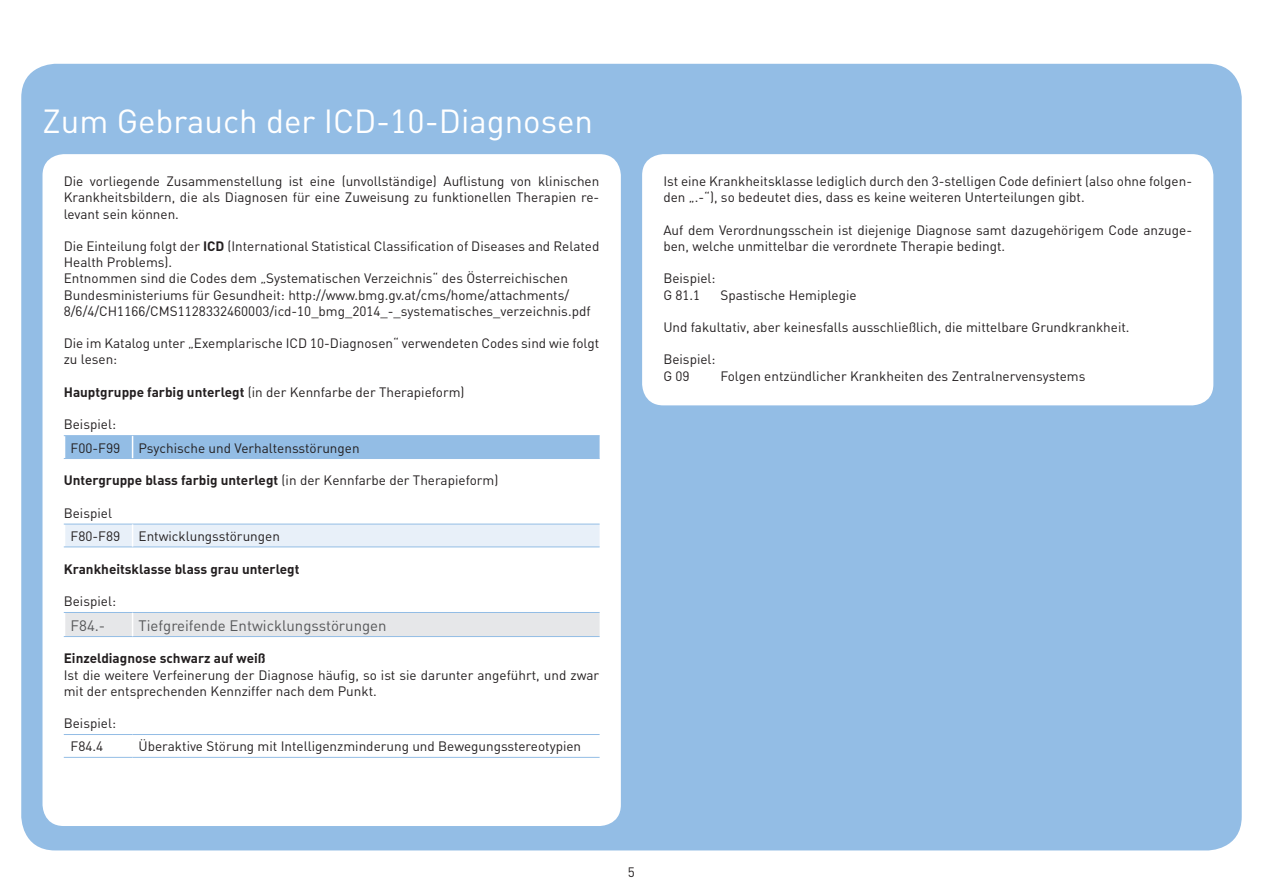
<style>
.page{position:relative;width:1263px;height:893px;background:#fff}
.page>*{position:absolute;margin:0;border:0;box-sizing:border-box;transform-origin:0 0}
.t1{font:33px "CADIN";color:#fff}
.t2{font:15px "CADIN";color:#57585a}
.t3{font:13.5px/16.2px "CADIN";color:#231f20}
.t4{font:700 13.5px "CADIN";color:#231f20}
.s1{font-weight:700}
.s2{font-weight:400}
</style>
<div class="page">
<div style="left:21px;top:64px;width:1221px;height:786px;background:#93bde5;border-radius:34px"></div>
<div style="left:43px;top:154px;width:578px;height:672px;background:#fff;border-radius:21px"></div>
<hr style="left:64px;top:435px;width:69px;height:1px;background:#93bde5">
<hr style="left:133px;top:435px;width:467px;height:1px;background:#93bde5">
<hr style="left:64px;top:458px;width:69px;height:1px;background:#93bde5">
<hr style="left:133px;top:458px;width:467px;height:1px;background:#93bde5">
<div style="left:64px;top:436px;width:536px;height:22px;background:#93bde5"></div>
<hr style="left:64px;top:547px;width:69px;height:1px;background:#93bde5">
<hr style="left:133px;top:547px;width:467px;height:1px;background:#93bde5">
<svg style="left:64px;top:524px;width:536px;height:23px;background:#e3edf7"></svg>
<hr style="left:64px;top:636px;width:69px;height:1px;background:#93bde5">
<hr style="left:133px;top:636px;width:467px;height:1px;background:#93bde5">
<div style="left:64px;top:612px;width:536px;height:24px;background:#e6e7e9"></div>
<hr style="left:64px;top:734px;width:69px;height:1px;background:#93bde5">
<hr style="left:133px;top:734px;width:467px;height:1px;background:#93bde5">
<hr style="left:64px;top:757px;width:69px;height:1px;background:#93bde5">
<hr style="left:133px;top:757px;width:467px;height:1px;background:#93bde5">
<div style="left:642px;top:154px;width:571px;height:251px;background:#fff;border-radius:21px"></div>
<h1 class="t1" style="left:43px;top:100px;width:552px">Zum Gebrauch der ICD-10-Diagnosen</h1>
<p class="t3" style="left:64px;top:173px;width:537px;text-align:justify">Die vorliegende Zusammenstellung ist eine (unvollständige) Auflistung von klinischen Krankheitsbildern, die als Diagnosen für eine Zuweisung zu funktionellen Therapien re&shy;levant sein können.</p>
<p class="t3" style="left:64px;top:238px;width:537px">Die Einteilung folgt der <span class="s1">ICD</span> (International Statistical Classification of Diseases and Related Health Problems).<br>Entnommen sind die Codes dem „Systematischen Verzeichnis“ des Österreichischen Bundesministeriums für Gesundheit: http://www.bmg.gv.at/cms/home/attachments/ 8/6/4/CH1166/CMS1128332460003/icd-10_bmg_2014_-_systematisches_verzeichnis.pdf</p>
<p class="t3" style="left:64px;top:335px;width:537px">Die im Katalog unter „Exemplarische ICD 10-Diagnosen“ verwendeten Codes sind wie folgt zu lesen:</p>
<p class="t3" style="left:64px;top:384px;width:402px"><span class="s1">Hauptgruppe farbig unterlegt</span> (in der Kennfarbe der Therapieform)</p>
<p class="t3" style="left:64px;top:413px;width:58px;line-height:23.2px;text-align:center">Beispiel:<br>F00-F99</p>
<p class="t3" style="left:139px;top:439px;width:223px">Psychische und Verhaltensstörungen</p>
<p class="t4" style="left:64px;top:472px;width:436px">Untergruppe blass farbig unterlegt <span class="s2">(in der Kennfarbe der Therapieform)</span></p>
<p class="t3" style="left:71px;top:501px;width:51px;line-height:23.2px;text-indent:-7px">Beispiel<br>F80-F89</p>
<p class="t3" style="left:139px;top:528px;width:143px">Entwicklungsstörungen</p>
<p class="t4" style="left:64px;top:560px;width:237px">Krankheitsklasse blass grau unterlegt</p>
<p class="t3" style="left:64px;top:593px;width:54px">Beispiel:</p>
<p class="t2" style="left:71px;top:616px;width:36px">F84.-</p>
<p class="t2" style="left:139px;top:616px;width:250px">Tiefgreifende Entwicklungsstörungen</p>
<p class="t4" style="left:64px;top:650px;width:203px">Einzeldiagnose schwarz auf weiß</p>
<p class="t3" style="left:64px;top:666px;width:537px">Ist die weitere Verfeinerung der Diagnose häufig, so ist sie darunter angeführt, und zwar mit der entsprechenden Kennziffer nach dem Punkt.</p>
<p class="t3" style="left:64px;top:711px;width:54px;line-height:23.2px;text-align:center">Beispiel:<br>F84.4</p>
<p class="t3" style="left:139px;top:738px;width:444px">Überaktive Störung mit Intelligenzminderung und Bewegungsstereotypien</p>
<p class="t3" style="left:663px;top:173px;width:530px">Ist eine Krankheitsklasse lediglich durch den 3-stelligen Code definiert (also ohne folgen&shy;den „.-“), so bedeutet dies, dass es keine weiteren U nterteilungen gibt.</p>
<p class="t3" style="left:663px;top:222px;width:530px">Auf dem Verordnungsschein ist diejenige Diagnose samt dazugehörigem Code anzuge&shy;ben, welche unmittelbar die verordnete Therapie bedingt.</p>
<p class="t3" style="left:663px;top:270px;width:195px">Beispiel:<br>G 81.1 Spastische Hemiplegie</p>
<p class="t3" style="left:663px;top:319px;width:468px">U nd fakultativ, aber keinesfalls ausschließlich, die mittelbare Grundkrankheit.</p>
<p class="t3" style="left:663px;top:351px;width:54px">Beispiel:<br>G 09</p>
<p class="t3" style="left:720px;top:368px;width:367px">Folgen entzündlicher Krankheiten des Zentralnervensystems</p>
<p class="t3" style="left:628px;top:864px;width:9px">5</p>
</div>
